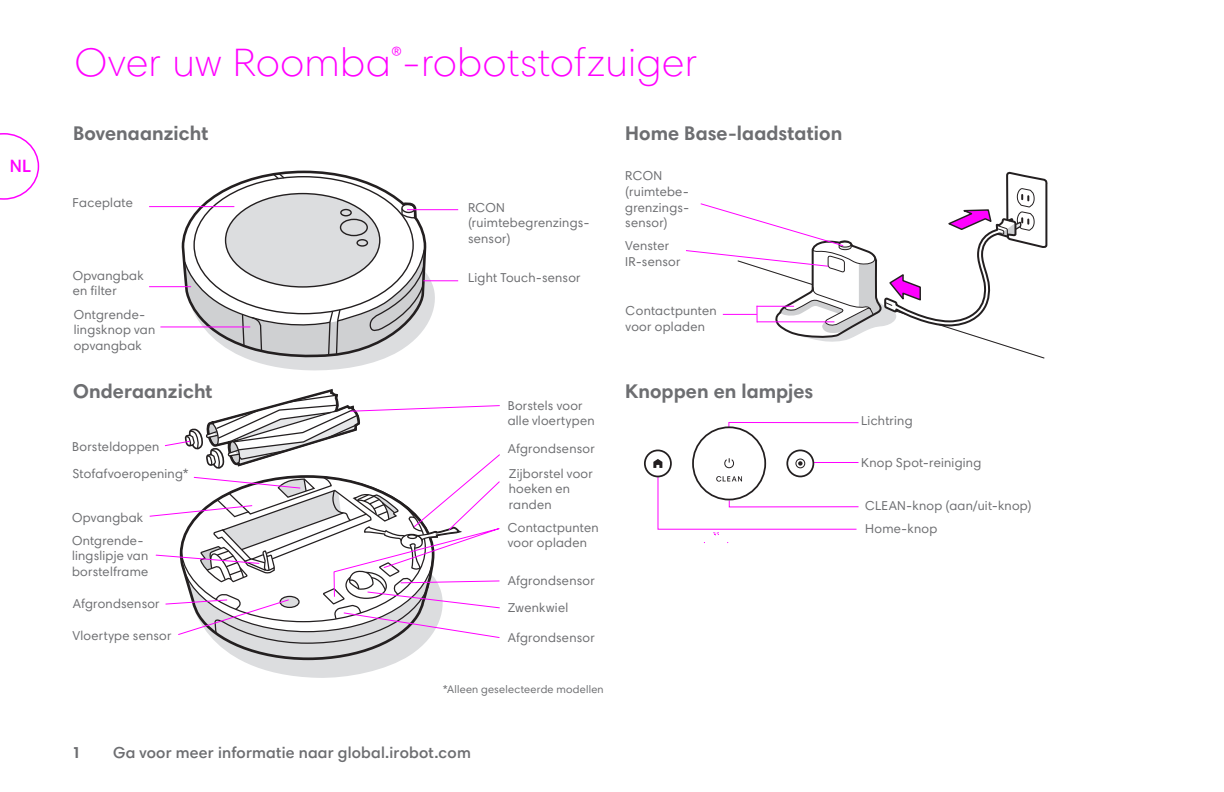
<style>
.page{position:relative;width:1224px;height:792px;background:#fff}
.page>*{position:absolute;margin:0;border:0;box-sizing:border-box;transform-origin:0 0}
.t1{font:300 40px "Harmonia Sans Std";letter-spacing:.03em;color:#f0f}
.t2{font:700 20px "Harmonia Sans Std";letter-spacing:.005em;color:#6d6e71}
.t3{font:600 18px "Harmonia Sans Std";color:#f0f}
.t4{font:600 16px "Harmonia Sans Std";letter-spacing:.015em;color:#6d6e71}
.t5{font:700 16px "Harmonia Sans Std";color:#6d6e71}
.t6{font:13px/15.6px "Harmonia Sans Std";letter-spacing:.02em;color:#6d6e71}
.t7{font:11px "Harmonia Sans Std";letter-spacing:.025em;color:#6d6e71}
</style>
<div class="page">
<svg style="left:0;top:133px;width:39px;height:67px"></svg>
<svg style="left:728px;top:422px;width:131px;height:6px"></svg>
<hr style="left:814px;top:462px;width:45px;height:1px;background:#f0f">
<svg style="left:180px;top:170px;width:248px;height:158px"></svg>
<div style="left:226px;top:194px;width:154px;height:93px;background:#dcdddf;border-radius:50%"></div>
<div style="left:340px;top:219px;width:28px;height:17px;border:1px solid #231f20;border-radius:50%"></div>
<div style="left:356px;top:239px;width:12px;height:8px;border:1px solid #231f20;border-radius:50%"></div>
<div style="left:340px;top:209px;width:12px;height:7px;border:1px solid #231f20;border-radius:50%"></div>
<svg style="left:272px;top:172px;width:14px;height:9px"></svg>
<svg style="left:401px;top:201px;width:17px;height:19px"></svg>
<svg style="left:183px;top:245px;width:257px;height:126px"></svg>
<hr style="left:423px;top:280px;width:35px;height:1px;background:#f0f">
<hr style="left:160px;top:326px;width:90px;height:1px;background:#f0f">
<hr style="left:149px;top:206px;width:85px;height:1px;background:#f0f">
<svg style="left:686px;top:172px;width:362px;height:187px"></svg>
<hr style="left:407px;top:209px;width:51px;height:1px;background:#f0f">
<hr style="left:149px;top:286px;width:42px;height:1px;background:#f0f">
<svg style="left:149px;top:388px;width:351px;height:290px"></svg>
<div style="left:644px;top:450px;width:28px;height:27px;border:2px solid #231f20;border-radius:50%"></div>
<div style="left:786px;top:450px;width:28px;height:27px;border:2px solid #231f20;border-radius:50%"></div>
<div style="left:692px;top:426px;width:74px;height:74px;border:2px solid #231f20;border-radius:50%"></div>
<svg style="left:657px;top:475px;width:202px;height:60px"></svg>
<svg style="left:653px;top:459px;width:9px;height:9px"></svg>
<div style="left:795px;top:459px;width:10px;height:9px;border:1px solid #231f20;border-radius:50%"></div>
<svg style="left:798px;top:461px;width:5px;height:5px"></svg>
<svg style="left:724px;top:458px;width:10px;height:11px"></svg>
<h3 class="t3" style="left:10px;top:159px;width:22px">NL</h3>
<h1 class="t1" style="left:75px;top:47px;width:624px">Over uw Roomba<sup>®</sup>-robotstofzuiger</h1>
<h2 class="t2" style="left:73px;top:125px;width:137px">Bovenaanzicht</h2>
<p class="t6" style="left:73px;top:196px;width:62px">Faceplate</p>
<p class="t6" style="left:73px;top:268px;width:72px">Opvangbak en filter</p>
<p class="t6" style="left:74px;top:308px;width:83px">Ontgrende&shy;lingsknop van opvangbak</p>
<h2 class="t2" style="left:73px;top:383px;width:141px">Onderaanzicht</h2>
<p class="t6" style="left:72px;top:440px;width:89px">Borsteldoppen</p>
<p class="t6" style="left:72px;top:467px;width:117px">Stofafvoeropening*</p>
<p class="t6" style="left:72px;top:510px;width:72px">Opvangbak</p>
<p class="t6" style="left:72px;top:535px;width:78px;line-height:14.6px">Ontgrende&shy;lingslipje van</p>
<p class="t6" style="left:72px;top:565px;width:78px">borstelframe</p>
<p class="t6" style="left:73px;top:596px;width:89px">Afgrondsensor</p>
<p class="t6" style="left:72px;top:629px;width:101px">Vloertype sensor</p>
<p class="t6" style="left:468px;top:200px;width:123px">RCON (ruimtebegrenzings&shy;sensor)</p>
<p class="t6" style="left:468px;top:271px;width:114px">Light Touch-sensor</p>
<p class="t6" style="left:508px;top:398px;width:88px">Borstels voor alle vloertypen</p>
<p class="t6" style="left:508px;top:442px;width:89px">Afgrondsensor</p>
<p class="t6" style="left:509px;top:466px;width:86px">Zijborstel voor hoeken en randen</p>
<p class="t6" style="left:508px;top:521px;width:92px">Contactpunten voor opladen</p>
<p class="t6" style="left:508px;top:574px;width:89px">Afgrondsensor</p>
<p class="t6" style="left:508px;top:601px;width:62px">Zwenkwiel</p>
<p class="t6" style="left:508px;top:631px;width:89px">Afgrondsensor</p>
<p class="t7" style="left:443px;top:684px;width:162px">*Alleen geselecteerde modellen</p>
<p class="t5" style="left:72px;top:746px;width:11px">1</p>
<p class="t4" style="left:113px;top:746px;width:359px">Ga voor meer informatie naar global.irobot.com</p>
<h2 class="t2" style="left:625px;top:125px;width:219px">Home Base-laadstation</h2>
<p class="t6" style="left:625px;top:169px;width:66px">RCON (ruimtebe&shy;grenzings&shy;sensor)</p>
<p class="t6" style="left:625px;top:239px;width:57px">Venster<br>IR-sensor</p>
<p class="t6" style="left:626px;top:304px;width:92px">Contactpunten voor opladen</p>
<h2 class="t2" style="left:625px;top:383px;width:190px">Knoppen en lampjes</h2>
<p class="t6" style="left:861px;top:414px;width:53px">Lichtring</p>
<p class="t6" style="left:861px;top:456px;width:121px">Knop Spot-reiniging</p>
<p class="t6" style="left:865px;top:499px;width:168px">CLEAN-knop (aan/uit-knop)</p>
<p class="t6" style="left:865px;top:522px;width:74px">Home-knop</p>
</div>
